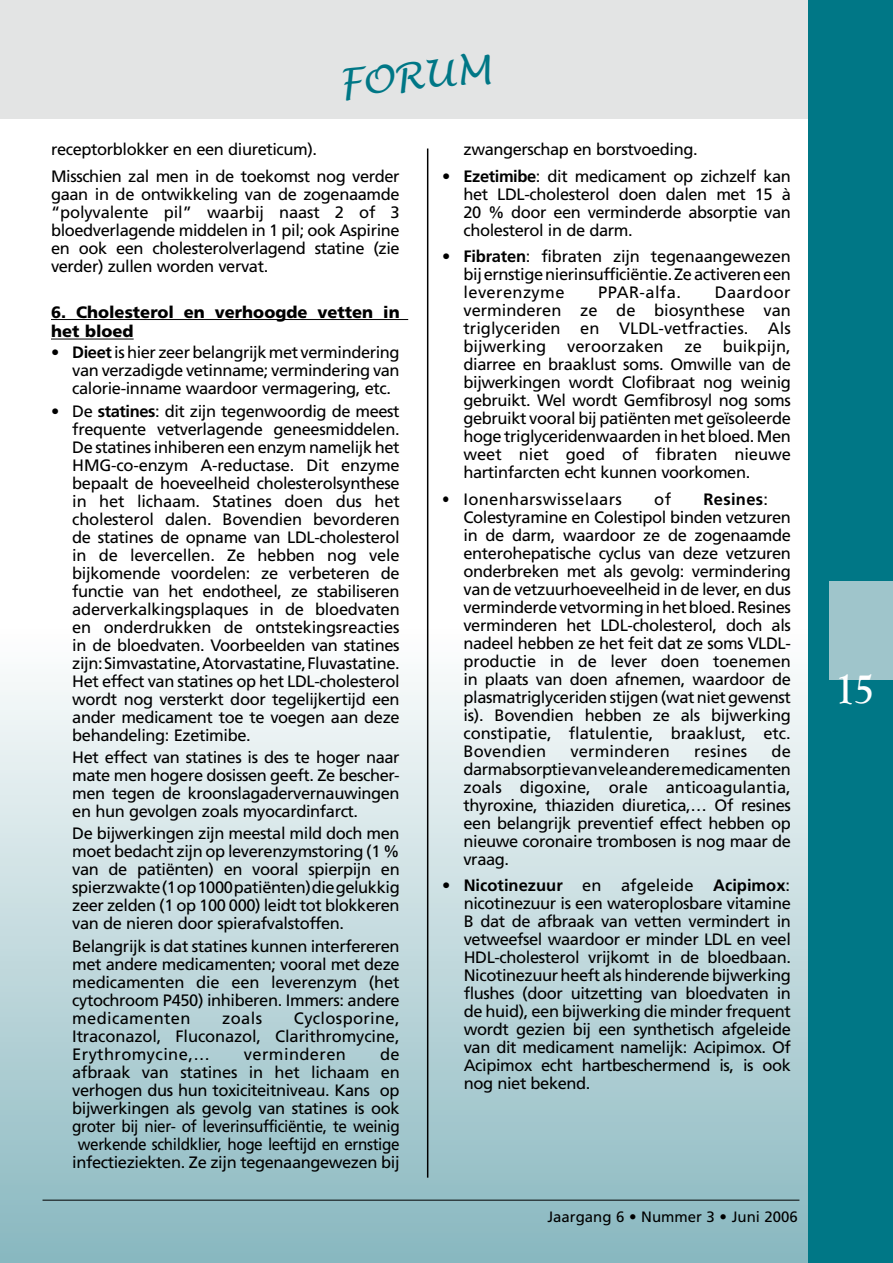
<style>
.page{position:relative;width:893px;height:1263px;background:#fff}
.page>*{position:absolute;margin:0;border:0;box-sizing:border-box;transform-origin:0 0}
.t1{font:700 45px "Goudy Old Style T";color:#fff;scale:.9 1}
.t2{font:italic 37.65px "Lucida Handwriting";color:#007786}
.t3{font:16.5px/18px "Frutiger LT";letter-spacing:-.025em;color:#000;text-align:justify}
.t4{font:900 16.5px/19.5px "Frutiger LT";color:#000}
.t5{font:16.5px "Frutiger LT";letter-spacing:.025em;color:#000}
.t6{font:16.5px "Frutiger LT";letter-spacing:.02em;color:#000;scale:.9 1}
.t7{font:16.5px "Frutiger LT";letter-spacing:.01em;color:#000}
.t8{font:16.5px "Frutiger LT";color:#000}
.t9{font:15px "Frutiger LT";color:#000}
.s1{font-weight:700}
</style>
<div class="page">
<div style="left:0;top:0;width:893px;height:119px;background:#e3e4e4"></div>
<div style="left:808px;top:0;width:85px;height:1263px;background:#007786"></div>
<div style="left:829px;top:581px;width:64px;height:98px;background:#9fc5cb"></div>
<div style="left:0;top:629px;width:808px;height:634px;background:linear-gradient(to bottom,#fefefe,#88b6be)"></div>
<hr style="left:43px;top:1200px;width:756px;height:1px;background:#000">
<hr style="left:51px;top:319px;width:357px;height:1px;background:#000">
<hr style="left:51px;top:339px;width:83px;height:1px;background:#000">
<hr style="left:427px;top:148px;width:1px;height:1030px;background:#000">
<h2 class="t2" style="left:336px;top:60px;width:154px;rotate:-5deg">FORUM</h2>
<p class="t3" style="left:51px;top:136px;width:350px;line-height:26.5px">receptorblokker en een diureticum).<br>Misschien zal men in de toekomst nog verder</p>
<p class="t3" style="left:51px;top:185px;width:350px">gaan in de ontwikkeling van de zogenaamde “polyvalente pil” waarbij naast 2 of 3 bloedverlagende middelen in 1 pil; ook Aspirine en ook een cholesterolverlagend statine (zie verder) zullen worden vervat.</p>
<p class="t4" style="left:51px;top:302px;width:350px">6. Cholesterol en verhoogde vetten in het bloed</p>
<p class="t3" style="left:72px;top:344px;width:329px;text-indent:-21px">• <span class="s1">Dieet</span> is hier zeer belangrijk met vermindering van verzadigde vetinname; vermindering van calorie-inname waardoor vermagering, etc.</p>
<p class="t3" style="left:72px;top:402px;width:329px;text-indent:-21px">• De <span class="s1">statines</span>: dit zijn tegenwoordig de meest frequente vetverlagende geneesmiddelen.<br>De statines inhiberen een enzym namelijk het HMG-co-enzym A-reductase. Dit enzyme bepaalt de hoeveelheid cholesterolsynthese in het lichaam. Statines doen dus het cholesterol dalen. Bovendien bevorderen de statines de opname van LDL-cholesterol in de levercellen. Ze hebben nog vele bijkomende voordelen: ze verbeteren de functie van het endotheel, ze stabiliseren aderverkalkingsplaques in de bloedvaten en onderdrukken de ontstekingsreacties in de bloedvaten. Voorbeelden van statines zijn: Simvastatine, Atorvastatine, Fluvastatine.<br>Het effect van statines op het LDL-cholesterol wordt nog versterkt door tegelijkertijd een ander medicament toe te voegen aan deze behandeling: Ezetimibe.</p>
<p class="t3" style="left:72px;top:748px;width:329px">Het effect van statines is des te hoger naar mate men hogere dosissen geeft. Ze bescher&shy;men tegen de kroonslagadervernauwingen en hun gevolgen zoals myocardinfarct.</p>
<p class="t3" style="left:72px;top:825px;width:329px">De bijwerkingen zijn meestal mild doch men moet bedacht zijn op leverenzymstoring (1 % van de patiënten) en vooral spierpijn en spierzwakte (1 op 1000 patiënten) die gelukkig zeer zelden (1 op 100 000) leidt tot blokkeren van de nieren door spierafvalstoffen.</p>
<p class="t3" style="left:72px;top:937px;width:329px">Belangrijk is dat statines kunnen interfereren met andere medicamenten; vooral met deze medicamenten die een leverenzym (het cytochroom P450) inhiberen. Immers: andere medicamenten</p>
<p class="t3" style="left:72px;top:1009px;width:329px;text-indent:222px">Cyclosporine, Itraconazol, Fluconazol, Clarithromycine, Erythromycine,…</p>
<p class="t3" style="left:222px;top:1009px;width:41px">zoals</p>
<p class="t3" style="left:72px;top:1045px;width:329px;text-align:right">de<br>afbraak van statines in het lichaam en verhogen dus hun toxiciteitniveau. Kans op bijwerkingen als gevolg van statines is ook groter bij nier- of leverinsufficiëntie, te weinig werkende schildklier, hoge leeftijd en ernstige infectieziekten. Ze zijn tegenaangewezen bij</p>
<p class="t5" style="left:244px;top:1044px;width:104px">verminderen</p>
<p class="t3" style="left:463px;top:140px;width:236px">zwangerschap en borstvoeding.</p>
<p class="t3" style="left:463px;top:167px;width:329px;text-indent:-21px">• <span class="s1">Ezetimibe</span>: dit medicament op zichzelf kan het LDL-cholesterol doen dalen met 15 à 20 % door een verminderde absorptie van cholesterol in de darm.</p>
<p class="t3" style="left:463px;top:247px;width:329px;text-indent:-21px">• <span class="s1">Fibraten</span>: fibraten zijn tegenaangewezen bij ernstige nierinsufficiëntie. Ze activeren een leverenzyme</p>
<p class="t5" style="left:598px;top:283px;width:84px">PPAR-alfa.</p>
<p class="t3" style="left:463px;top:283px;width:329px;text-indent:251px">Daardoor verminderen ze de biosynthese van triglyceriden en VLDL-vetfracties. Als bijwerking</p>
<p class="t3" style="left:463px;top:337px;width:329px;text-indent:259px">buikpijn, diarree en braaklust soms. Omwille van de bijwerkingen wordt Clofibraat nog weinig gebruikt. Wel wordt Gemfibrosyl nog soms gebruikt vooral bij patiënten met geïsoleerde hoge triglyceridenwaarden in het bloed. Men weet niet goed of fibraten nieuwe hartinfarcten echt kunnen voorkomen.</p>
<p class="t6" style="left:442px;top:489px;width:201px">• Ionenharswisselaars</p>
<p class="t3" style="left:654px;top:490px;width:18px">of</p>
<p class="t8" style="left:567px;top:337px;width:98px">veroorzaken</p>
<p class="t3" style="left:684px;top:337px;width:19px">ze</p>
<p class="t3" style="left:463px;top:490px;width:329px;text-align:left;text-indent:240px"><span class="s1">Resines</span>:<br>Colestyramine en Colestipol binden vetzuren in de darm, waardoor ze de zogenaamde enterohepatische cyclus van deze vetzuren onderbreken met als gevolg: vermindering van de vetzuurhoeveelheid in de lever, en dus verminderde vetvorming in het bloed. Resines verminderen het LDL-cholesterol, doch als nadeel hebben ze het feit dat ze soms VLDL&shy;productie in de lever doen toenemen in plaats van doen afnemen, waardoor de plasmatriglyceriden stijgen (wat niet gewenst is). Bovendien hebben ze als bijwerking constipatie, flatulentie, braaklust, etc.<br>Bovendien</p>
<p class="t3" style="left:463px;top:742px;width:329px;text-indent:308px">de darmabsorptie van vele andere medicamenten zoals digoxine, orale anticoagulantia, thyroxine, thiaziden diuretica,… Of resines een belangrijk preventief effect hebben op nieuwe coronaire trombosen is nog maar de vraag.</p>
<p class="t3" style="left:464px;top:876px;width:329px;text-indent:-21px">• <span class="s1">Nicotinezuur</span> en afgeleide <span class="s1">Acipimox</span>: nicotinezuur is een wateroplosbare vitamine B dat de afbraak van vetten vermindert in vetweefsel waardoor er minder LDL en veel HDL-cholesterol vrijkomt in de bloedbaan.<br>Nicotinezuur heeft als hinderende bijwerking flushes (door uitzetting van bloedvaten in de huid), een bijwerking die minder frequent wordt gezien bij een synthetisch afgeleide van dit medicament namelijk: Acipimox. Of Acipimox echt hartbeschermend is, is ook nog niet bekend.</p>
<p class="t7" style="left:570px;top:741px;width:101px">verminderen</p>
<p class="t7" style="left:694px;top:741px;width:55px">resines</p>
<p class="t9" style="left:547px;top:1208px;width:252px">Jaargang 6 • Nummer 3 • Juni 2006</p>
<h1 class="t1" style="left:835px;top:663px;width:19px">15</h1>
</div>
